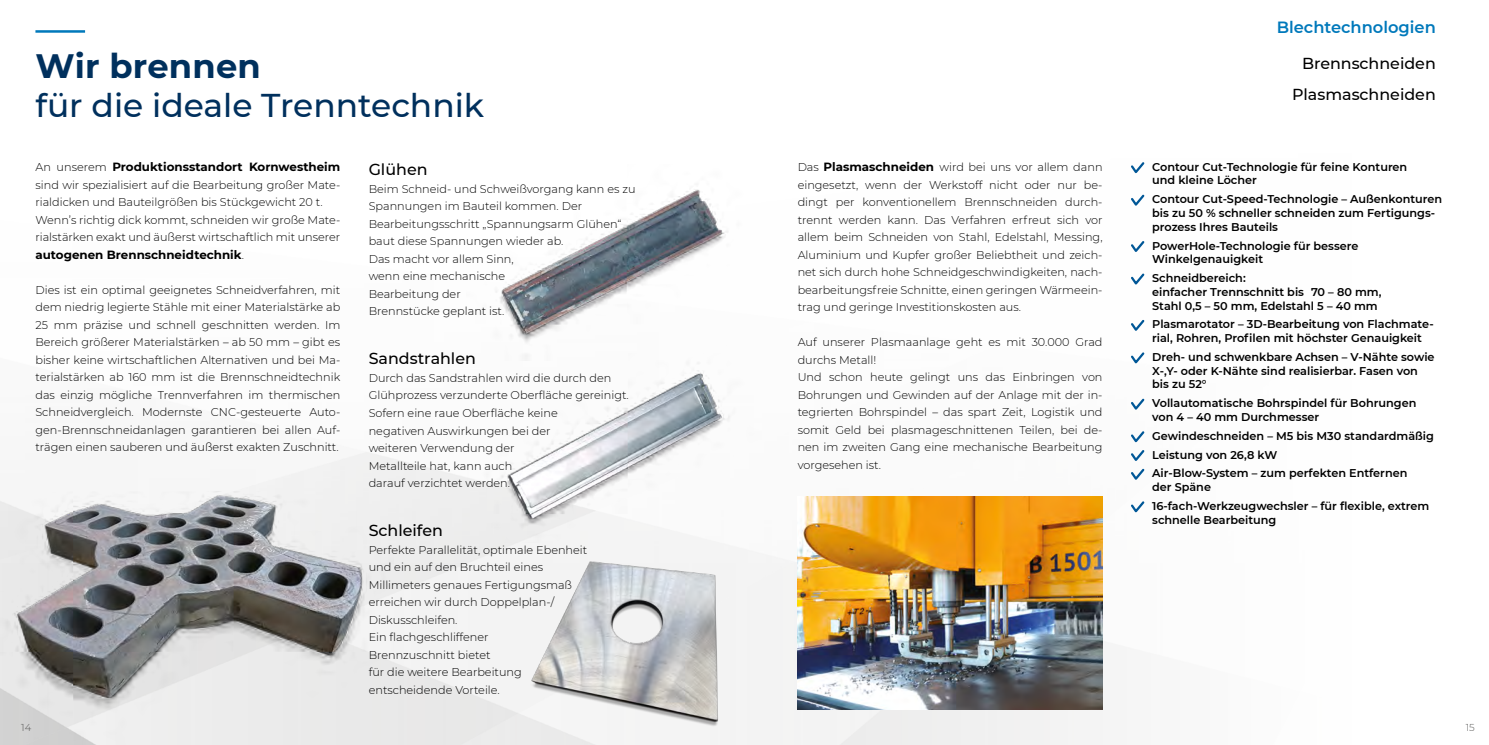
<style>
.page{position:relative;width:1489px;height:745px;background:#fff}
.page>*{position:absolute;margin:0;border:0;box-sizing:border-box;transform-origin:0 0}
.t1{font:700 33.75px "Montserrat";letter-spacing:.005em;color:#00305d}
.t2{font:500 32.88px "Montserrat";color:#00305d}
.t3{font:600 16.25px "Montserrat";color:#0079bb}
.t4{font:500 15.88px "Montserrat";color:#000}
.t5{font:700 11.88px "Montserrat";color:#000}
.t6{font:300 11.25px/17.5px "Montserrat";color:#000}
.t7{font:600 11.25px/13.8px "Montserrat";color:#000}
.t8{font:300 10px "Montserrat";color:#575756}
.s1{font-weight:300;font-size:11.25px}
.s2{font-weight:700;font-size:11.88px}
</style>
<div class="page">
<img style="left:85px;top:30px;width:1024px;height:714px">
<hr style="left:35px;top:30px;width:50px;height:3px;background:#0079bb">
<img style="left:797px;top:496px;width:305px;height:213px">
<img style="left:466px;top:165px;width:294px;height:195px">
<img style="left:467px;top:353px;width:294px;height:189px">
<img style="left:527px;top:542px;width:229px;height:185px">
<img style="left:0;top:331px;width:393px;height:413px">
<svg style="left:1131px;top:162px;width:14px;height:12px"></svg>
<svg style="left:1131px;top:194px;width:14px;height:12px"></svg>
<svg style="left:1131px;top:241px;width:14px;height:11px"></svg>
<svg style="left:1131px;top:273px;width:14px;height:12px"></svg>
<svg style="left:1131px;top:320px;width:14px;height:11px"></svg>
<svg style="left:1131px;top:352px;width:14px;height:12px"></svg>
<svg style="left:1131px;top:398px;width:14px;height:12px"></svg>
<svg style="left:1131px;top:431px;width:14px;height:49px"></svg>
<svg style="left:1131px;top:501px;width:14px;height:12px"></svg>
<p class="t1" style="left:35px;top:41px;width:227px">Wir brennen</p>
<p class="t2" style="left:35px;top:82px;width:450px">für die ideale Trenntechnik</p>
<p class="t5" style="left:35px;top:158px;width:306px"><span class="s1">An unserem</span> Produktionsstandort Kornwestheim</p>
<p class="t6" style="left:35px;top:175px;width:306px">sind wir spezialisiert auf die Bearbeitung großer Mate&shy;rialdicken und Bauteilgrößen bis Stückgewicht 20 t.</p>
<p class="t6" style="left:35px;top:210px;width:306px">Wenn’s richtig dick kommt, schneiden wir große Mate&shy;rialstärken exakt und äußerst wirtschaftlich mit unserer</p>
<p class="t5" style="left:35px;top:246px;width:210px">autogenen Brennschneidtechnik<span class="s1">.</span></p>
<p class="t6" style="left:35px;top:280px;width:306px">Dies ist ein optimal geeignetes Schneidverfahren, mit dem niedrig legierte Stähle mit einer Materialstärke ab</p>
<p class="t6" style="left:35px;top:315px;width:306px;text-align:justify">25 mm präzise und schnell geschnitten werden. Im Bereich größerer Materialstärken – ab 50 mm – gibt es bisher keine wirtschaftlichen Alternativen und bei Ma&shy;terialstärken ab 160 mm ist die Brennschneidtechnik das einzig mögliche Trennverfahren im thermischen Schneidvergleich. Modernste CNC-gesteuerte Auto&shy;gen-Brennschneidanlagen garantieren bei allen Auf&shy;trägen einen sauberen und äußerst exakten Zuschnitt.</p>
<p class="t4" style="left:369px;top:158px;width:60px">Glühen</p>
<p class="t6" style="left:369px;top:179px;width:268px">Beim Schneid- und Schweißvorgang kann es zu</p>
<p class="t6" style="left:369px;top:197px;width:215px">Spannungen im Bauteil kommen. Der</p>
<p class="t6" style="left:369px;top:214px;width:254px">Bearbeitungsschritt „Spannungsarm Glühen“</p>
<p class="t6" style="left:369px;top:232px;width:196px">baut diese Spannungen wieder ab.</p>
<p class="t6" style="left:369px;top:249px;width:147px">Das macht vor allem Sinn,</p>
<p class="t6" style="left:369px;top:267px;width:138px">wenn eine mechanische</p>
<p class="t6" style="left:369px;top:284px;width:94px">Bearbeitung der</p>
<p class="t6" style="left:369px;top:302px;width:137px">Brennstücke geplant ist.</p>
<p class="t4" style="left:369px;top:347px;width:109px">Sandstrahlen</p>
<p class="t6" style="left:369px;top:368px;width:244px">Durch das Sandstrahlen wird die durch den</p>
<p class="t6" style="left:369px;top:386px;width:262px">Glühprozess verzunderte Oberfläche gereinigt.</p>
<p class="t6" style="left:369px;top:403px;width:190px">Sofern eine raue Oberfläche keine</p>
<p class="t6" style="left:369px;top:421px;width:183px">negativen Auswirkungen bei der</p>
<p class="t6" style="left:369px;top:438px;width:147px">weiteren Verwendung der</p>
<p class="t6" style="left:369px;top:456px;width:145px">Metallteile hat, kann auch</p>
<p class="t6" style="left:369px;top:473px;width:143px">darauf verzichtet werden.</p>
<p class="t4" style="left:369px;top:519px;width:76px">Schleifen</p>
<p class="t6" style="left:369px;top:540px;width:220px">Perfekte Parallelität, optimale Ebenheit</p>
<p class="t6" style="left:369px;top:558px;width:176px">und ein auf den Bruchteil eines</p>
<p class="t6" style="left:369px;top:575px;width:205px">Millimeters genaues Fertigungsmaß</p>
<p class="t6" style="left:369px;top:593px;width:187px">erreichen wir durch Doppelplan-/</p>
<p class="t6" style="left:369px;top:610px;width:90px">Diskusschleifen.</p>
<p class="t6" style="left:369px;top:628px;width:121px">Ein flachgeschliffener</p>
<p class="t6" style="left:369px;top:645px;width:123px">Brennzuschnitt bietet</p>
<p class="t6" style="left:369px;top:663px;width:155px">für die weitere Bearbeitung</p>
<p class="t6" style="left:369px;top:680px;width:133px">entscheidende Vorteile.</p>
<p class="t6" style="left:797px;top:158px;width:306px;text-align:justify">Das <span class="s2">Plasmaschneiden</span> wird bei uns vor allem dann eingesetzt, wenn der Werkstoff nicht oder nur be&shy;dingt per konventionellem Brennschneiden durch&shy;trennt werden kann. Das Verfahren erfreut sich vor allem beim Schneiden von Stahl, Edelstahl, Messing, Aluminium und Kupfer großer Beliebtheit und zeich&shy;net sich durch hohe Schneidgeschwindigkeiten, nach&shy;bearbeitungsfreie Schnitte, einen geringen Wärmeein&shy;trag und geringe Investitionskosten aus.</p>
<p class="t6" style="left:797px;top:333px;width:306px">Auf unserer Plasmaanlage geht es mit 30.000 Grad durchs Metall!</p>
<p class="t6" style="left:797px;top:368px;width:306px;text-align:justify">Und schon heute gelingt uns das Einbringen von Bohrungen und Gewinden auf der Anlage mit der in&shy;tegrierten Bohrspindel – das spart Zeit, Logistik und somit Geld bei plasmageschnittenen Teilen, bei de&shy;nen im zweiten Gang eine mechanische Bearbeitung vorgesehen ist.</p>
<p class="t3" style="left:1276px;top:16px;width:160px">Blechtechnologien</p>
<p class="t4" style="left:1301px;top:52px;width:135px">Brennschneiden</p>
<p class="t4" style="left:1291px;top:83px;width:145px">Plasmaschneiden</p>
<p class="t7" style="left:1152px;top:159px;width:256px">Contour Cut-Technologie für feine Konturen</p>
<p class="t7" style="left:1152px;top:173px;width:106px">und kleine Löcher</p>
<p class="t7" style="left:1152px;top:192px;width:291px">Contour Cut-Speed-Technologie – Außenkonturen bis zu 50 % schneller schneiden zum Fertigungs-</p>
<p class="t7" style="left:1152px;top:219px;width:127px">prozess Ihres Bauteils</p>
<p class="t7" style="left:1152px;top:238px;width:208px">PowerHole-Technologie für bessere</p>
<p class="t7" style="left:1152px;top:252px;width:112px">Winkelgenauigkeit</p>
<p class="t7" style="left:1152px;top:270px;width:95px">Schneidbereich:</p>
<p class="t7" style="left:1152px;top:284px;width:231px">einfacher Trennschnitt bis 70 – 80 mm,</p>
<p class="t7" style="left:1152px;top:298px;width:227px">Stahl 0,5 – 50 mm, Edelstahl 5 – 40 mm</p>
<p class="t7" style="left:1152px;top:317px;width:283px">Plasmarotator – 3D-Bearbeitung von Flachmate-</p>
<p class="t7" style="left:1152px;top:330px;width:271px">rial, Rohren, Profilen mit höchster Genauigkeit</p>
<p class="t7" style="left:1152px;top:349px;width:284px">Dreh- und schwenkbare Achsen – V-Nähte sowie<br>X-,Y- oder K-Nähte sind realisierbar. Fasen von</p>
<p class="t7" style="left:1152px;top:377px;width:56px">bis zu 52°</p>
<p class="t7" style="left:1152px;top:395px;width:266px">Vollautomatische Bohrspindel für Bohrungen</p>
<p class="t7" style="left:1152px;top:409px;width:168px">von 4 – 40 mm Durchmesser</p>
<p class="t7" style="left:1152px;top:428px;width:283px">Gewindeschneiden – M5 bis M30 standardmäßig</p>
<p class="t7" style="left:1152px;top:447px;width:127px">Leistung von 26,8 kW</p>
<p class="t7" style="left:1152px;top:465px;width:257px">Air-Blow-System – zum perfekten Entfernen</p>
<p class="t7" style="left:1152px;top:479px;width:60px">der Späne</p>
<p class="t7" style="left:1152px;top:498px;width:279px">16-fach-Werkzeugwechsler – für flexible, extrem</p>
<p class="t7" style="left:1152px;top:512px;width:126px">schnelle Bearbeitung</p>
<p class="t8" style="left:21px;top:720px;width:12px">14</p>
<p class="t8" style="left:1465px;top:720px;width:11px">15</p>
</div>
